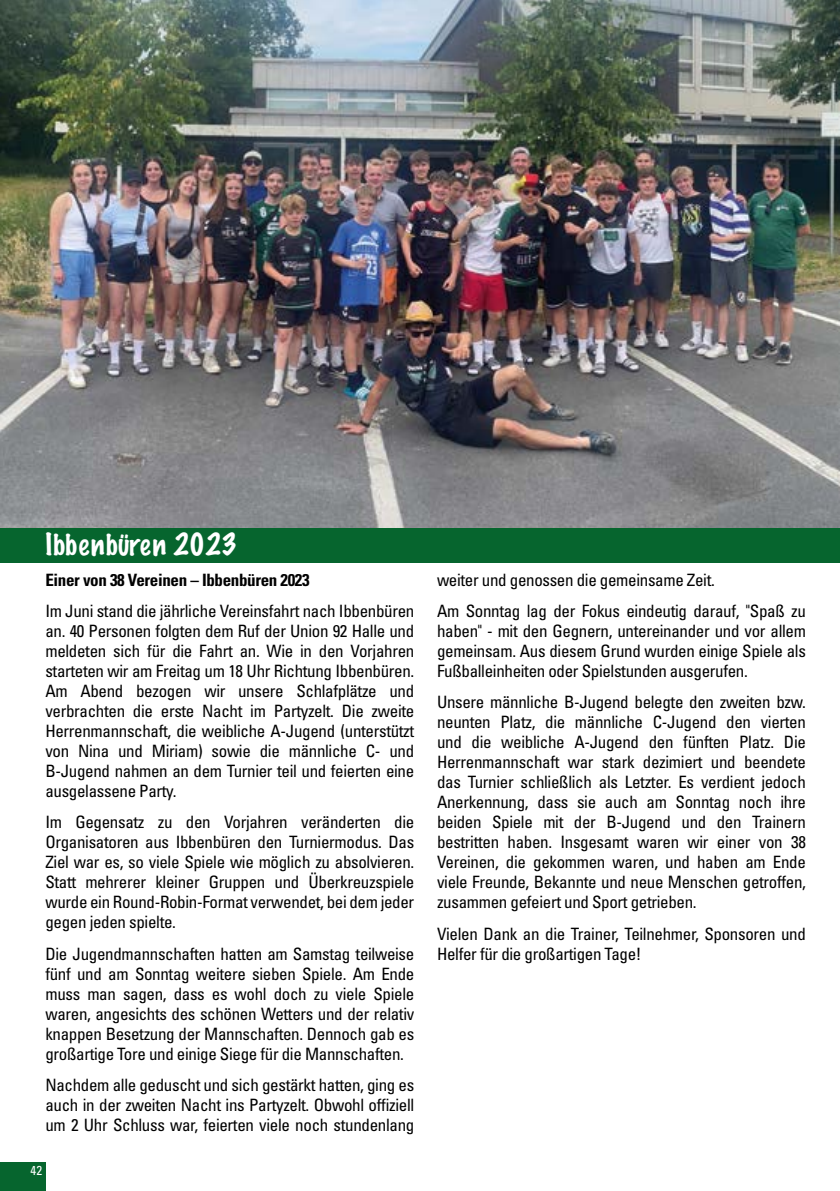
<style>
.page{position:relative;width:840px;height:1191px;background:#fff}
.page>*{position:absolute;margin:0;border:0;box-sizing:border-box;transform-origin:0 0}
.t1{font:100 28px "Marker Felt";color:#fff}
.t2{font:condensed 17px/20px "Univers LT Std";letter-spacing:-.02em;color:#000;text-align:justify}
.t3{font:700 condensed 17px "Univers LT Std";letter-spacing:-.02em;color:#000}
.t4{font:condensed 13px "Univers LT Std";color:#fff}
</style>
<div class="page">
<img style="left:0;top:0;width:839px;height:528px">
<div style="left:0;top:528px;width:839px;height:34px;background:#06652e"></div>
<div style="left:0;top:1162px;width:45px;height:29px;background:#06652e"></div>
<h1 class="t1" style="left:45px;top:522px;width:193px">Ibbenbüren 2023</h1>
<p class="t3" style="left:45px;top:569px;width:266px">Einer von 38 Vereinen – Ibbenbüren 2023</p>
<p class="t2" style="left:45px;top:601px;width:370px">Im Juni stand die jährliche Vereinsfahrt nach Ibbenbüren an. 40 Personen folgten dem Ruf der Union 92 Halle und meldeten sich für die Fahrt an. Wie in den Vorjahren starteten wir am Freitag um 18 Uhr Richtung Ibbenbüren.<br>Am Abend bezogen wir unsere Schlafplätze und verbrachten die erste Nacht im Partyzelt. Die zweite Herrenmannschaft, die weibliche A-Jugend (unterstützt von Nina und Miriam) sowie die männliche C- und B-Jugend nahmen an dem Turnier teil und feierten eine ausgelassene Party.</p>
<p class="t2" style="left:45px;top:812px;width:370px">Im Gegensatz zu den Vorjahren veränderten die Organisatoren aus Ibbenbüren den Turniermodus. Das Ziel war es, so viele Spiele wie möglich zu absolvieren.<br>Statt mehrerer kleiner Gruppen und Überkreuzspiele wurde ein Round-Robin-Format verwendet, bei dem jeder gegen jeden spielte.</p>
<p class="t2" style="left:45px;top:943px;width:370px">Die Jugendmannschaften hatten am Samstag teilweise fünf und am Sonntag weitere sieben Spiele. Am Ende muss man sagen, dass es wohl doch zu viele Spiele waren, angesichts des schönen Wetters und der relativ knappen Besetzung der Mannschaften. Dennoch gab es großartige Tore und einige Siege für die Mannschaften.</p>
<p class="t2" style="left:45px;top:1074px;width:370px">Nachdem alle geduscht und sich gestärkt hatten, ging es auch in der zweiten Nacht ins Partyzelt. Obwohl offiziell um 2 Uhr Schluss war, feierten viele noch stundenlang</p>
<p class="t4" style="left:31px;top:1162px;width:13px">42</p>
<p class="t2" style="left:437px;top:563px;width:370px;line-height:31.4px">weiter und genossen die gemeinsame Zeit.<br>Am Sonntag lag der Fokus eindeutig darauf, "Spaß zu</p>
<p class="t2" style="left:437px;top:620px;width:370px">haben" - mit den Gegnern, untereinander und vor allem gemeinsam. Aus diesem Grund wurden einige Spiele als Fußballeinheiten oder Spielstunden ausgerufen.</p>
<p class="t2" style="left:437px;top:692px;width:370px">Unsere männliche B-Jugend belegte den zweiten bzw. neunten Platz, die männliche C-Jugend den vierten und die weibliche A-Jugend den fünften Platz. Die Herrenmannschaft war stark dezimiert und beendete das Turnier schließlich als Letzter. Es verdient jedoch Anerkennung, dass sie auch am Sonntag noch ihre beiden Spiele mit der B-Jugend und den Trainern bestritten haben. Insgesamt waren wir einer von 38<br>Vereinen, die gekommen waren, und haben am Ende viele Freunde, Bekannte und neue Menschen getroffen, zusammen gefeiert und Sport getrieben.</p>
<p class="t2" style="left:437px;top:923px;width:370px">Vielen Dank an die Trainer, Teilnehmer, Sponsoren und<br>Helfer für die großartigen Tage!</p>
</div>
